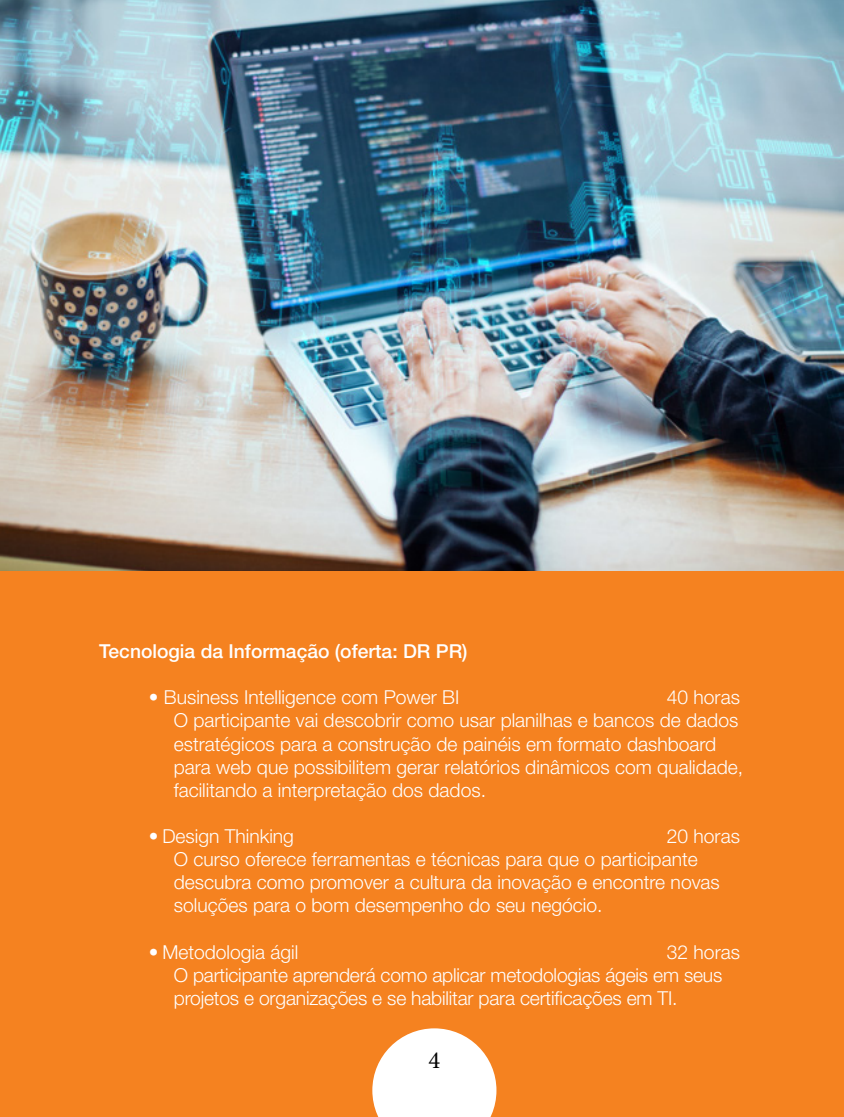
<style>
.page{position:relative;width:844px;height:1117px;background:#fff}
.page>*{position:absolute;margin:0;border:0;box-sizing:border-box;transform-origin:0 0}
.t1{font:24.5px "Minion Pro";color:#000}
.t2{font:300 19.25px/23.1px "Helvetica Neue LT Pro";color:#fff}
.t3{font:500 19.25px "Helvetica Neue LT Pro";color:#fff}
</style>
<div class="page">
<div style="left:0;top:570px;width:843px;height:546px;background:#f58220"></div>
<img style="left:0;top:0;width:843px;height:570px">
<svg style="left:372px;top:1028px;width:124px;height:88px"></svg>
<p class="t3" style="left:99px;top:639px;width:370px">Tecnologia da Informação (oferta: DR PR)</p>
<p class="t2" style="left:149px;top:685px;width:312px">• Business Intelligence com Power BI</p>
<p class="t2" style="left:174px;top:685px;width:571px;text-indent:493px">40 horas O participante vai descobrir como usar planilhas e bancos de dados estratégicos para a construção de painéis em formato dashboard para web que possibilitem gerar relatórios dinâmicos com qualidade, facilitando a interpretação dos dados.</p>
<p class="t2" style="left:149px;top:824px;width:146px">• Design Thinking</p>
<p class="t2" style="left:174px;top:824px;width:567px;text-indent:493px">20 horas O curso oferece ferramentas e técnicas para que o participante descubra como promover a cultura da inovação e encontre novas soluções para o bom desempenho do seu negócio.</p>
<p class="t2" style="left:149px;top:939px;width:151px">• Metodologia ágil</p>
<p class="t2" style="left:174px;top:939px;width:567px;text-indent:493px">32 horas<br>O participante aprenderá como aplicar metodologias ágeis em seus projetos e organizações e se habilitar para certificações em TI.</p>
<p class="t1" style="left:428px;top:1043px;width:13px">4</p>
</div>
